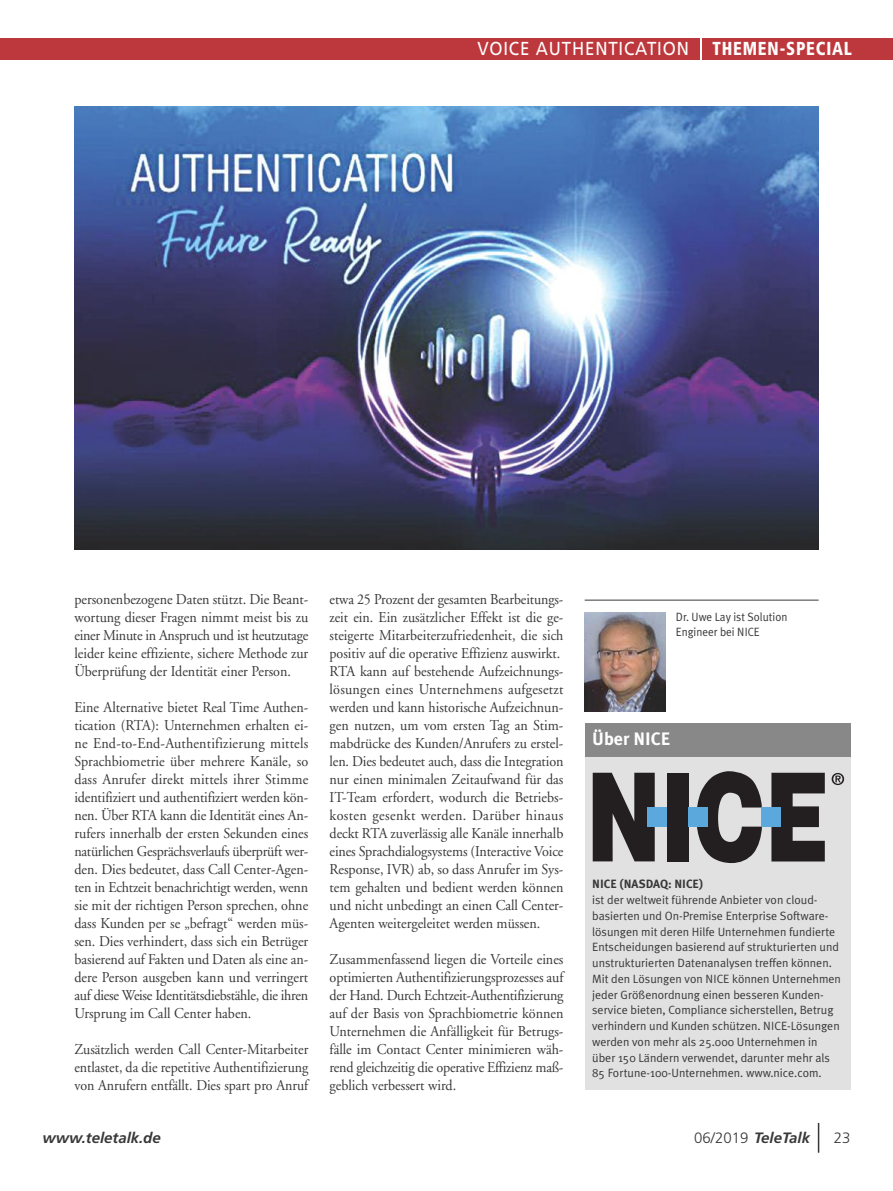
<style>
.page{position:relative;width:893px;height:1191px;background:#fff}
.page>*{position:absolute;margin:0;border:0;box-sizing:border-box;transform-origin:0 0}
.t1{font:18.75px "Frutiger";letter-spacing:.05em;color:#fff;scale:.9 1}
.t2{font:900 condensed 18.75px "Frutiger";letter-spacing:.05em;color:#fff;scale:.9 1}
.t3{font:700 18px "Meta Plus";color:#fff}
.t4{font:15px/18px "Adobe Garamond";color:#393839;text-align:justify;scale:.94 1}
.t5{font:15px/18px "Adobe Garamond";color:#393839;text-align:justify;scale:.93 1}
.t6{font:italic 700 15px "Frutiger";color:#393839}
.t7{font:300 15px "Frutiger";color:#393839}
.t8{font:12px/15.8px "Meta Plus Normal";color:#393839}
.t9{font:12px/15px "Meta Plus Normal";color:#393839;scale:.94 1}
.t10{font:700 12px "Meta Plus";color:#393839}
.s1{font-weight:300;font-style:normal}
</style>
<div class="page">
<svg style="left:818px;top:1123px;width:1px;height:29px"></svg>
<div style="left:703px;top:38px;width:190px;height:22px;background:#bd383c"></div>
<div style="left:0;top:38px;width:699px;height:22px;background:#bd383c"></div>
<img style="left:585px;top:612px;width:80px;height:99px">
<hr style="left:585px;top:600px;width:234px;height:1px;background:#393839">
<img style="left:74px;top:106px;width:745px;height:443px">
<div style="left:585px;top:756px;width:265px;height:333px;background:#e1e1e1"></div>
<div style="left:585px;top:723px;width:265px;height:33px;background:#888"></div>
<svg style="left:771px;top:772px;width:54px;height:89px"></svg>
<svg style="left:696px;top:771px;width:66px;height:92px"></svg>
<div style="left:667px;top:772px;width:21px;height:89px;background:#231f20"></div>
<svg style="left:593px;top:772px;width:62px;height:89px"></svg>
<svg style="left:832px;top:773px;width:12px;height:12px"></svg>
<div style="left:762px;top:807px;width:19px;height:19px;background:#5ba8dc"></div>
<div style="left:688px;top:807px;width:19px;height:19px;background:#5ba8dc"></div>
<div style="left:648px;top:807px;width:19px;height:19px;background:#5ba8dc"></div>
<p class="t1" style="left:477px;top:41px;width:236px">VOICE AUTHENTICATION</p>
<p class="t2" style="left:712px;top:41px;width:157px">THEMEN-SPECIAL</p>
<p class="t4" style="left:74px;top:591px;width:250px">personenbezogene Daten stützt. Die Beant&shy;wortung dieser Fragen nimmt meist bis zu einer Minute in Anspruch und ist heutzutage leider keine effiziente, sichere Methode zur Überprüfung der Identität einer Person.</p>
<p class="t4" style="left:74px;top:699px;width:251px">Eine Alternative bietet Real Time Authen&shy;tication (RTA): Unternehmen erhalten ei&shy;ne End-to-End-Authentifizierung mittels Sprachbiometrie über mehrere Kanäle, so dass Anrufer direkt mittels ihrer Stimme identifiziert und authentifiziert werden kön&shy;nen. Über RTA kann die Identität eines An&shy;rufers innerhalb der ersten Sekunden eines natürlichen Gesprächsverlaufs überprüft wer&shy;den. Dies bedeutet, dass Call Center-Agen&shy;ten in Echtzeit benachrichtigt werden, wenn sie mit der richtigen Person sprechen, ohne dass Kunden per se „befragt“ werden müs&shy;sen. Dies verhindert, dass sich ein Betrüger basierend auf Fakten und Daten als eine an&shy;dere Person ausgeben kann und verringert auf diese Weise Identitätsdiebstähle, die ihren Ursprung im Call Center haben.</p>
<p class="t5" style="left:74px;top:1041px;width:253px">Zusätzlich werden Call Center-Mitarbeiter entlastet, da die repetitive Authentifizierung von Anrufern entfällt. Dies spart pro Anruf</p>
<p class="t5" style="left:330px;top:591px;width:253px;text-align:left">etwa 25 Prozent der gesamten Bearbeitungs&shy;zeit ein. Ein zusätzlicher Effekt ist die ge&shy;steigerte Mitarbeiterzufriedenheit, die sich positiv auf die operative Effizienz auswirkt.<br>RTA kann auf bestehende Aufzeichnungs&shy;lösungen eines Unternehmens aufgesetzt werden und kann historische Aufzeichnun&shy;gen nutzen, um vom ersten Tag an Stim&shy;mabdrücke des Kunden/Anrufers zu erstel&shy;len. Dies bedeutet auch, dass die Integration nur einen minimalen Zeitaufwand für das IT-Team erfordert, wodurch die Betriebs&shy;kosten gesenkt werden. Darüber hinaus deckt RTA zuverlässig alle Kanäle innerhalb eines Sprachdialogsystems (Interactive Voice Response, IVR) ab, so dass Anrufer im Sys&shy;tem gehalten und bedient werden können und nicht unbedingt an einen Call Center-Agenten weitergeleitet werden müssen.</p>
<p class="t4" style="left:330px;top:951px;width:250px">Zusammenfassend liegen die Vorteile eines optimierten Authentifizierungsprozesses auf der Hand. Durch Echtzeit-Authentifizierung auf der Basis von Sprachbiometrie können Unternehmen die Anfälligkeit für Betrugs&shy;fälle im Contact Center minimieren wäh&shy;rend gleichzeitig die operative Effizienz maß&shy;geblich verbessert wird.</p>
<p class="t9" style="left:676px;top:609px;width:120px">Dr. Uwe Lay ist Solution<br>Engineer bei NICE</p>
<p class="t3" style="left:592px;top:728px;width:80px">Über NICE</p>
<p class="t10" style="left:592px;top:877px;width:112px">NICE (NASDAQ: NICE)</p>
<p class="t8" style="left:592px;top:892px;width:250px">ist der weltweit führende Anbieter von cloud&shy;basierten und On-Premise Enterprise Software&shy;lösungen mit deren Hilfe Unternehmen fundierte Entscheidungen basierend auf strukturierten und unstrukturierten Datenanalysen treffen können.<br>Mit den Lösungen von NICE können Unternehmen jeder Größenordnung einen besseren Kunden&shy;service bieten, Compliance sicherstellen, Betrug verhindern und Kunden schützen. NICE-Lösungen werden von mehr als 25.000 Unternehmen in über 150 Ländern verwendet, darunter mehr als 85 Fortune-100-Unternehmen. www.nice.com.</p>
<p class="t6" style="left:43px;top:1131px;width:120px">www.teletalk.de</p>
<p class="t6" style="left:694px;top:1131px;width:117px"><span class="s1">06/2019</span> TeleTalk</p>
<p class="t7" style="left:834px;top:1131px;width:18px">23</p>
</div>
